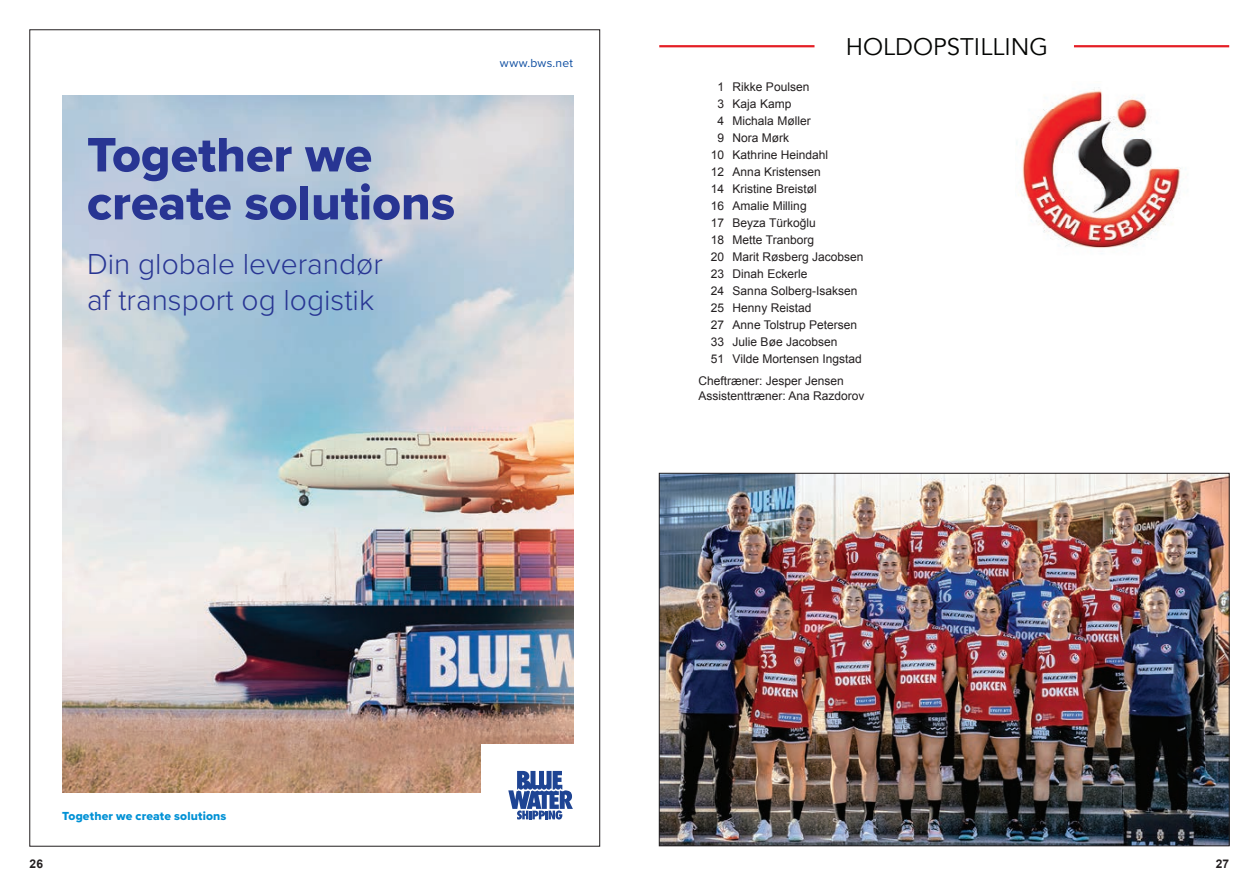
<style>
.page{position:relative;width:1259px;height:893px;background:#fff}
.page>*{position:absolute;margin:0;border:0;box-sizing:border-box;transform-origin:0 0}
.t1{font:50.1px/48px "Proxima Nova Extrabld";color:#283593}
.t2{font:300 30px/36px "Proxima Nova";color:#283593}
.t3{font:24px "Avenir";color:#040503}
.t4{font:12.15px "Proxima Nova Extrabld";letter-spacing:.015em;color:#0091d5}
.t5{font:12.15px "Proxima Nova";letter-spacing:.02em;color:#0d4da1}
.t6{font:12px/15px "Arial";color:#231f20}
.t7{font:700 12px "Arial";color:#231f20}
</style>
<div class="page">
<img style="left:62px;top:96px;width:511px;height:697px">
<div style="left:481px;top:744px;width:119px;height:102px;background:#fff"></div>
<svg style="left:508px;top:771px;width:65px;height:48px"></svg>
<img style="left:661px;top:475px;width:566px;height:369px">
<img style="left:1016px;top:87px;width:165px;height:161px">
<hr style="left:1074px;top:45px;width:155px;height:2px;background:#e41e25">
<hr style="left:659px;top:45px;width:155px;height:2px;background:#e41e25">
<h1 class="t1" style="left:87px;top:130px;width:369px">Together we create solutions</h1>
<h2 class="t2" style="left:87px;top:244px;width:297px">Din globale leverandør af transport og logistik</h2>
<p class="t5" style="left:500px;top:53px;width:75px">www.bws.net</p>
<h3 class="t3" style="left:846px;top:33px;width:204px">HOLDOPSTILLING</h3>
<p class="t6" style="left:717px;top:80px;width:93px">1 Rikke Poulsen</p>
<p class="t6" style="left:717px;top:97px;width:75px">3 Kaja Kamp</p>
<p class="t6" style="left:717px;top:114px;width:95px">4 Michala Møller</p>
<p class="t6" style="left:717px;top:131px;width:73px">9 Nora Mørk</p>
<p class="t6" style="left:711px;top:148px;width:119px">10 Kathrine Heindahl</p>
<p class="t6" style="left:711px;top:165px;width:111px">12 Anna Kristensen</p>
<p class="t6" style="left:711px;top:182px;width:107px">14 Kristine Breistøl</p>
<p class="t6" style="left:711px;top:199px;width:97px">16 Amalie Milling</p>
<p class="t6" style="left:711px;top:216px;width:107px">17 Beyza Türkoğlu</p>
<p class="t6" style="left:711px;top:233px;width:105px">18 Mette Tranborg</p>
<p class="t6" style="left:711px;top:250px;width:154px">20 Marit Røsberg Jacobsen</p>
<p class="t6" style="left:711px;top:267px;width:98px">23 Dinah Eckerle</p>
<p class="t6" style="left:711px;top:284px;width:148px">24 Sanna Solberg-Isaksen</p>
<p class="t6" style="left:711px;top:301px;width:102px">25 Henny Reistad</p>
<p class="t6" style="left:711px;top:318px;width:148px">27 Anne Tolstrup Petersen</p>
<p class="t6" style="left:711px;top:335px;width:128px">33 Julie Bøe Jacobsen</p>
<p class="t6" style="left:711px;top:352px;width:153px">51 Vilde Mortensen Ingstad</p>
<p class="t6" style="left:698px;top:373px;width:168px">Cheftræner: Jesper Jensen<br>Assistenttræner: Ana Razdorov</p>
<p class="t4" style="left:62px;top:806px;width:166px">Together we create solutions</p>
<p class="t7" style="left:30px;top:856px;width:15px">26</p>
<p class="t7" style="left:1215px;top:856px;width:15px">27</p>
</div>
